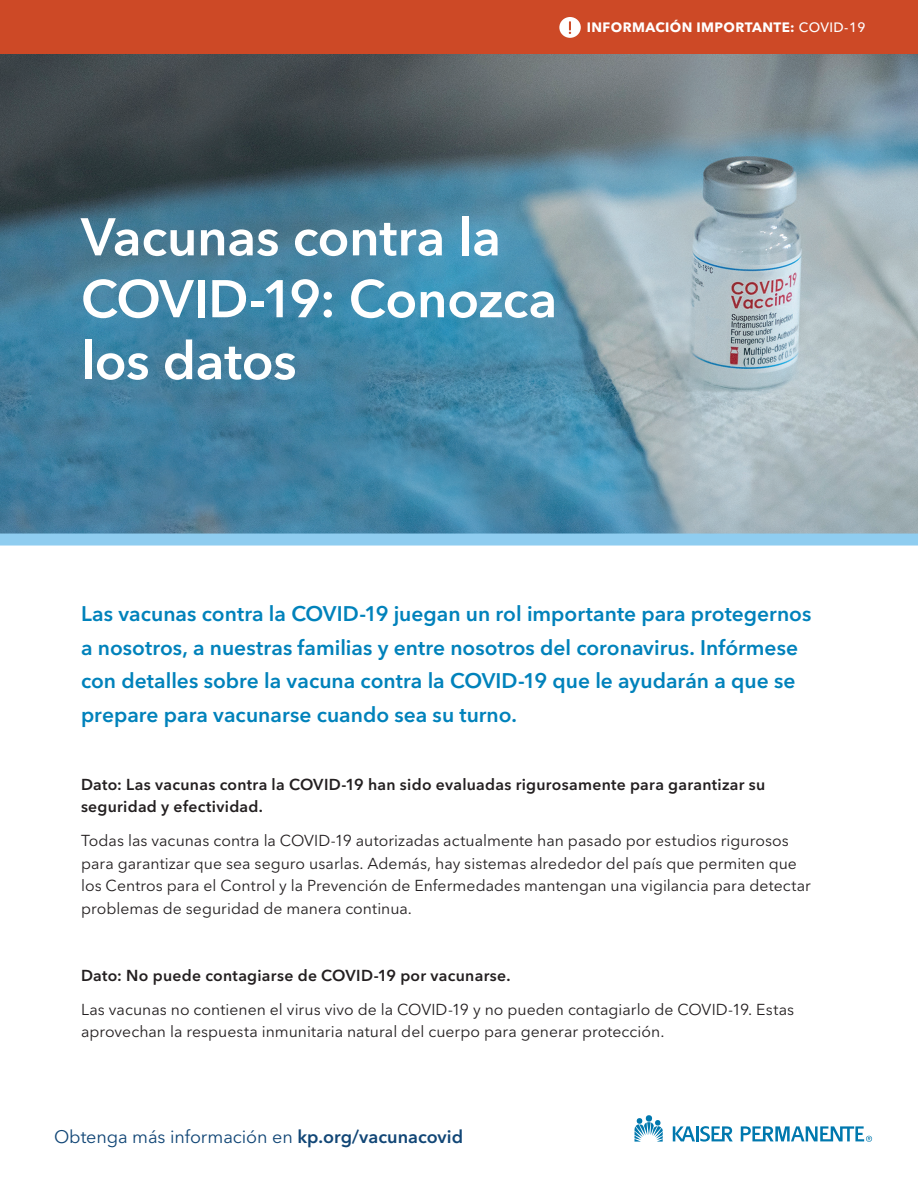
<style>
.page{position:relative;width:918px;height:1188px;background:#fff}
.page>*{position:absolute;margin:0;border:0;box-sizing:border-box;transform-origin:0 0}
.t1{font:600 52.5px/61.9px "Avenir Next LT Pro";letter-spacing:-.005em;color:#fff}
.t2{font:600 21px/33.8px "Avenir Next LT Pro";color:#0082bb}
.t3{font:18px "Avenir Next LT Pro";letter-spacing:-.005em;color:#114676}
.KP_Body{font:15.75px/22.5px "Avenir Next LT Pro";letter-spacing:.005em;color:#231f20}
.t4{font:600 15.75px/22.5px "Avenir Next LT Pro";letter-spacing:.02em;color:#231f20}
.t5{font:700 13.5px "Avenir Next LT Pro";letter-spacing:.03em;color:#fff}
.s1{font-weight:500}
.s2{font-weight:600}
</style>
<div class="page">
<div style="left:0;top:0;width:918px;height:56px;background:#cd4926"></div>
<img style="left:0;top:54px;width:918px;height:479px">
<div style="left:0;top:534px;width:918px;height:12px;background:#8fcdf0"></div>
<svg style="left:634px;top:1117px;width:29px;height:25px"></svg>
<div style="left:646px;top:1115px;width:6px;height:7px;background:#0078ae;border-radius:50%"></div>
<svg style="left:673px;top:1126px;width:60px;height:16px"></svg>
<svg style="left:741px;top:1126px;width:131px;height:16px"></svg>
<svg style="left:559px;top:17px;width:22px;height:21px"></svg>
<p class="t5" style="left:587px;top:19px;width:280px">INFORMACIÓN IMPORTANTE: <span class="s1">COVID-19</span></p>
<h1 class="t1" style="left:81px;top:206px;width:478px">Vacunas contra la<br>COVID-19: Conozca los datos</h1>
<h2 class="t2" style="left:81px;top:597px;width:732px">Las vacunas contra la COVID-19 juegan un rol importante para protegernos a nosotros, a nuestras familias y entre nosotros del coronavirus. Infórmese con detalles sobre la vacuna contra la COVID-19 que le ayudarán a que se prepare para vacunarse cuando sea su turno.</h2>
<h3 class="t4" style="left:81px;top:773px;width:686px">Dato: Las vacunas contra la COVID-19 han sido evaluadas rigurosamente para garantizar su seguridad y efectividad.</h3>
<p class="KP_Body" style="left:81px;top:829px;width:731px">Todas las vacunas contra la COVID-19 autorizadas actualmente han pasado por estudios rigurosos para garantizar que sea seguro usarlas. Además, hay sistemas alrededor del país que permiten que los Centros para el Control y la Prevención de Enfermedades mantengan una vigilancia para detectar problemas de seguridad de manera continua.</p>
<h3 class="t4" style="left:81px;top:964px;width:431px">Dato: No puede contagiarse de COVID-19 por vacunarse.</h3>
<p class="KP_Body" style="left:81px;top:998px;width:715px">Las vacunas no contienen el virus vivo de la COVID-19 y no pueden contagiarlo de COVID-19. Estas aprovechan la respuesta inmunitaria natural del cuerpo para generar protección.</p>
<p class="t3" style="left:54px;top:1126px;width:411px">Obtenga más información en <span class="s2">kp.org/vacunacovid</span></p>
</div>
